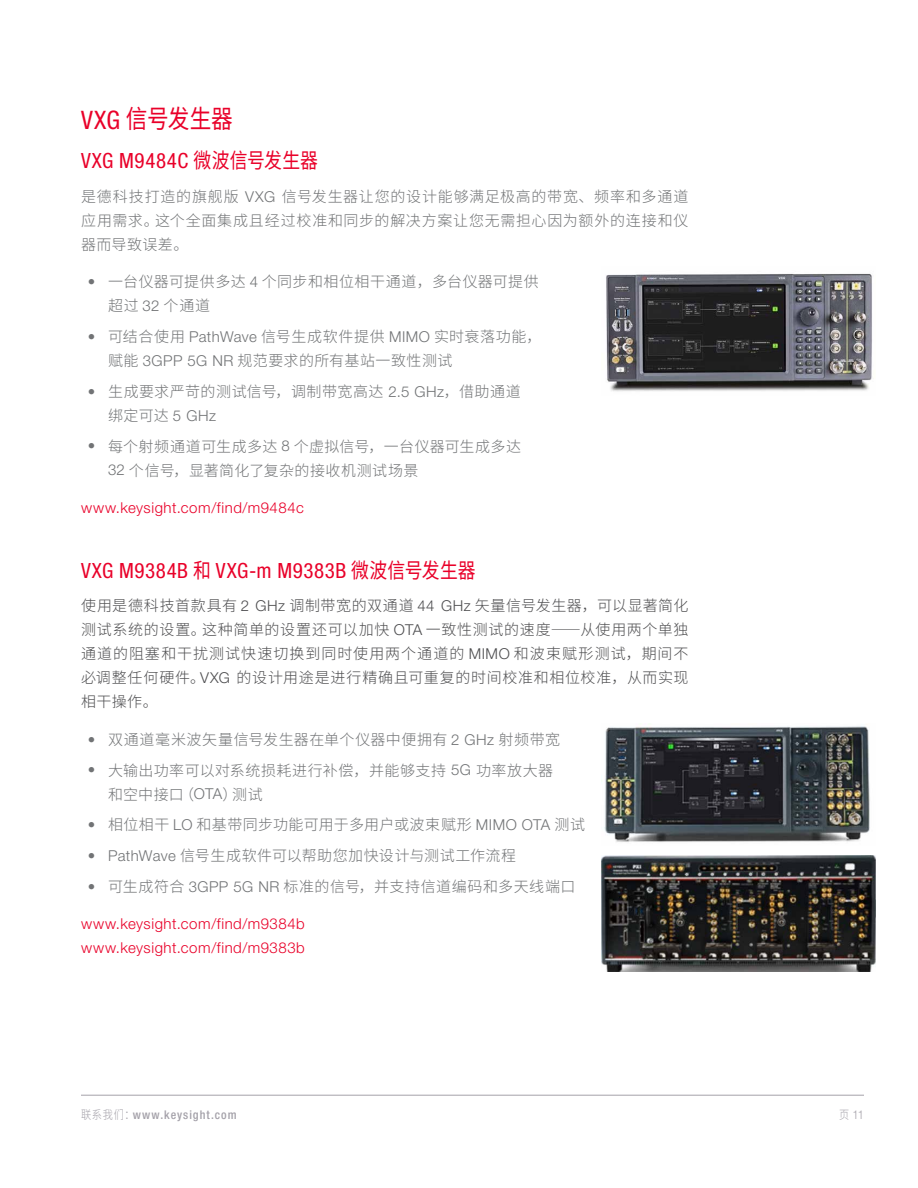
<style>
.page{position:relative;width:918px;height:1188px;background:#fff}
.page>*{position:absolute;margin:0;border:0;box-sizing:border-box;transform-origin:0 0}
.KT_-_Header_1{font:25.5px "Source Han Sans SC";letter-spacing:-.02em;color:#e90029;scale:.85 1}
.KT_-_Header_2{font:condensed 21px "Helvetica Neue LT Std";letter-spacing:.025em;color:#e90029}
.KT_-_Bullets_Level_1{font:300 15px/24px "Source Han Sans SC";letter-spacing:.03em;color:#717375}
.KT_-_Body_Text{font:300 15px/24px "Source Han Sans SC";letter-spacing:.045em;color:#4d4d4f;text-align:justify}
.KT_-_Body_Text-2{font:300 15px/24px "Source Han Sans SC";letter-spacing:.045em;color:#717375;text-align:justify}
.KT_-_Body_Text-3{font:300 15px/24px "Helvetica Neue LT Std";letter-spacing:.035em;color:#e90029}
.t1{font:500 condensed 12px "Helvetica Neue LT Std";letter-spacing:.085em;color:#a4a1a9}
.t2{font:300 condensed 12px "Helvetica Neue LT Std";color:#a4a1a9}
.s1{font-family:"Helvetica Neue LT Std";font-stretch:condensed}
.s2{font-family:"Source Han Sans SC";font-stretch:normal}
.s3{font-family:"Helvetica Neue LT Std"}
.s4{font-family:"Source Han Sans SC";font-weight:300;font-stretch:normal}
</style>
<div class="page">
<hr style="left:81px;top:1095px;width:783px;height:1px;background:#a4a1a9">
<img style="left:606px;top:273px;width:266px;height:119px">
<img style="left:604px;top:726px;width:266px;height:116px">
<img style="left:602px;top:855px;width:274px;height:117px">
<p class="KT_-_Header_1" style="left:81px;top:105px;width:180px"><span class="s1">VXG</span> 信号发生器</p>
<p class="KT_-_Header_2" style="left:81px;top:149px;width:238px">VXG M9484C <span class="s2">微波信号发生器</span></p>
<p class="KT_-_Body_Text-2" style="left:81px;top:185px;width:609px">是德科技打造的旗舰版 <span class="s3">VXG</span> 信号发生器让您的设计能够满足极高的带宽、频率和多通道应用需求。这个全面集成且经过校准和同步的解决方案让您无需担心因为额外的连接和仪器而导致误差。</p>
<p class="KT_-_Bullets_Level_1" style="left:108px;top:270px;width:432px;text-indent:-20px"><span class="s3">•</span> 一台仪器可提供多达 <span class="s3">4</span> 个同步和相位相干通道，多台仪器可提供超过 <span class="s3">32</span> 个通道</p>
<p class="KT_-_Bullets_Level_1" style="left:108px;top:325px;width:435px;text-indent:-20px"><span class="s3">•</span> 可结合使用 <span class="s3">PathWave</span> 信号生成软件提供 <span class="s3">MIMO</span> 实时衰落功能，赋能 <span class="s3">3GPP 5G NR</span> 规范要求的所有基站一致性测试</p>
<p class="KT_-_Bullets_Level_1" style="left:108px;top:380px;width:414px;text-indent:-20px"><span class="s3">•</span> 生成要求严苛的测试信号，调制带宽高达 <span class="s3">2.5 GHz</span>，借助通道绑定可达 <span class="s3">5 GHz</span></p>
<p class="KT_-_Bullets_Level_1" style="left:108px;top:434px;width:415px;text-indent:-20px"><span class="s3">•</span> 每个射频通道可生成多达 <span class="s3">8</span> 个虚拟信号，一台仪器可生成多达<br><span class="s3">32</span> 个信号，显著简化了复杂的接收机测试场景</p>
<p class="KT_-_Body_Text-3" style="left:81px;top:495px;width:224px">www.keysight.com/find/m9484c</p>
<p class="KT_-_Header_2" style="left:81px;top:558px;width:396px">VXG M9384B <span class="s2">和</span> VXG-m M9383B <span class="s2">微波信号发生器</span></p>
<p class="KT_-_Body_Text" style="left:81px;top:594px;width:609px">使用是德科技首款具有 <span class="s3">2 GHz</span> 调制带宽的双通道 <span class="s3">44 GHz</span> 矢量信号发生器，可以显著简化测试系统的设置。这种简单的设置还可以加快 <span class="s3">OTA</span> 一致性测试的速度――从使用两个单独通道的阻塞和干扰测试快速切换到同时使用两个通道的 <span class="s3">MIMO</span> 和波束赋形测试，期间不必调整任何硬件。<span class="s3">VXG</span> 的设计用途是进行精确且可重复的时间校准和相位校准，从而实现相干操作。</p>
<p class="KT_-_Bullets_Level_1" style="left:88px;top:728px;width:474px"><span class="s3">•</span> 双通道毫米波矢量信号发生器在单个仪器中便拥有 <span class="s3">2 GHz</span> 射频带宽</p>
<p class="KT_-_Bullets_Level_1" style="left:108px;top:759px;width:447px;text-indent:-20px"><span class="s3">•</span> 大输出功率可以对系统损耗进行补偿，并能够支持 <span class="s3">5G</span> 功率放大器和空中接口（<span class="s3">OTA</span>）测试</p>
<p class="KT_-_Bullets_Level_1" style="left:88px;top:813px;width:499px"><span class="s3">•</span> 相位相干 <span class="s3">LO</span> 和基带同步功能可用于多用户或波束赋形 <span class="s3">MIMO OTA</span> 测试</p>
<p class="KT_-_Bullets_Level_1" style="left:88px;top:844px;width:430px"><span class="s3">• PathWave</span> 信号生成软件可以帮助您加快设计与测试工作流程</p>
<p class="KT_-_Bullets_Level_1" style="left:88px;top:875px;width:489px"><span class="s3">•</span> 可生成符合 <span class="s3">3GPP 5G NR</span> 标准的信号，并支持信道编码和多天线端口</p>
<p class="KT_-_Body_Text-3" style="left:81px;top:911px;width:225px">www.keysight.com/find/m9384b www.keysight.com/find/m9383b</p>
<p class="t1" style="left:81px;top:1107px;width:157px"><span class="s4">联系我们：</span>www.keysight.com</p>
<p class="t2" style="left:839px;top:1108px;width:26px"><span class="s2">页</span> 11</p>
</div>
